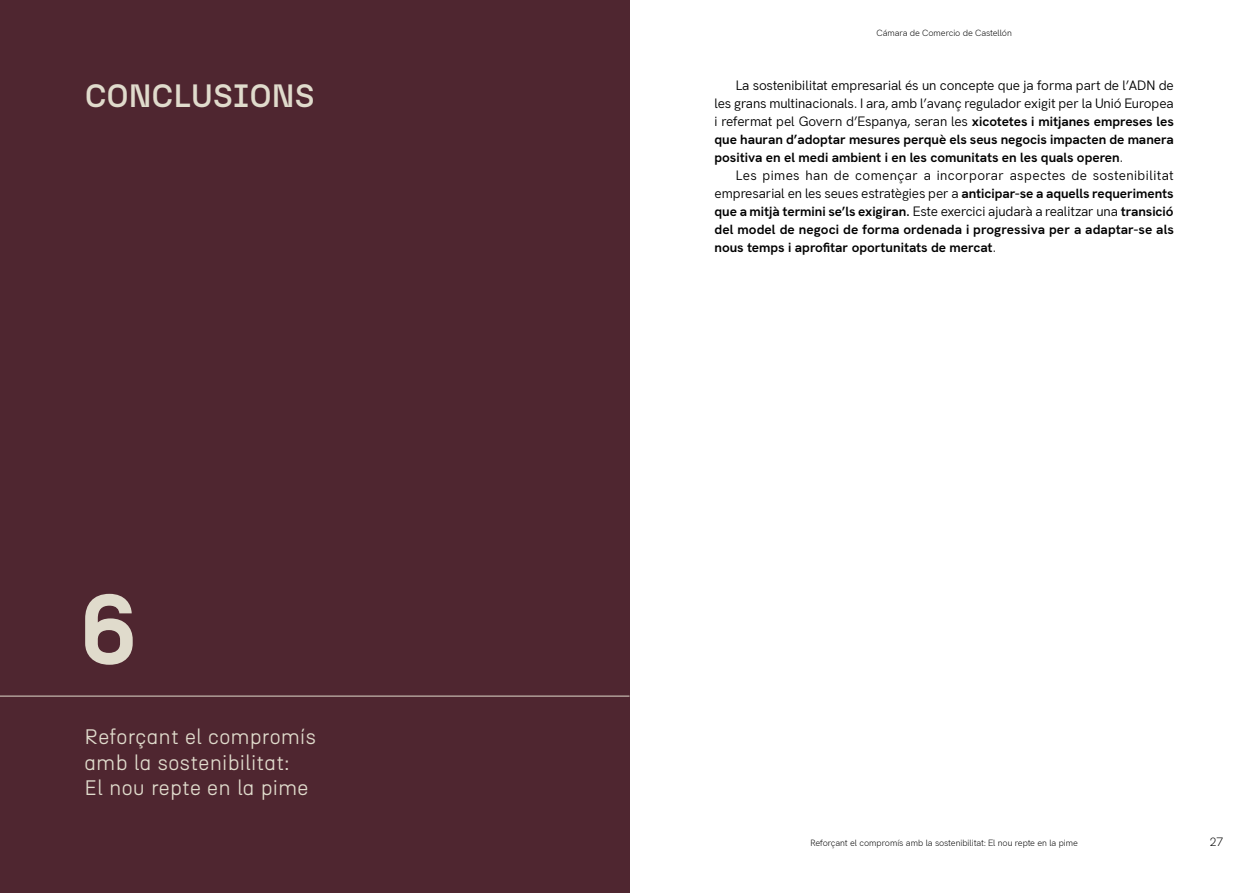
<style>
.page{position:relative;width:1259px;height:893px;background:#fff}
.page>*{position:absolute;margin:0;border:0;box-sizing:border-box;transform-origin:0 0}
.t1{font:700 98.85px "N27";color:#e0dbcc}
.t2{font:500 32.25px "N27";color:#e0dbcc}
.t3{font:300 21px/25.2px "N27";letter-spacing:.01em;color:#e0dbcc}
.t4{font:13.5px/18px "Hanken Grotesk";letter-spacing:-.01em;color:#000;text-align:justify}
.t5{font:700 13.5px/18px "Hanken Grotesk";color:#000;text-align:justify}
.t6{font:300 12px "Hanken Grotesk";color:#000}
.t7{font:300 9px "Hanken Grotesk";letter-spacing:-.01em;color:#000}
.s1{font-weight:700}
.s2{font-weight:400}
</style>
<div class="page">
<div style="left:0;top:0;width:629px;height:893px;background:#4f2630"></div>
<hr style="left:0;top:696px;width:629px;height:1px;background:#e0dbcc">
<h2 class="t2" style="left:85px;top:76px;width:231px">CONCLUSIONS</h2>
<h1 class="t1" style="left:79px;top:567px;width:61px">6</h1>
<h3 class="t3" style="left:84px;top:724px;width:233px">Reforçant el compromís amb la sostenibilitat:<br>El nou repte en la pime</h3>
<p class="t7" style="left:876px;top:26px;width:137px">Cámara de Comercio de Castellón</p>
<p class="t4" style="left:714px;top:75px;width:461px;text-indent:21px">La sostenibilitat empresarial és un concepte que ja forma part de l’ADN de les grans multinacionals. I ara, amb l’avanç regulador exigit per la Unió Europea i refermat pel Govern d’Espanya, seran les <span class="s1">xicotetes i mitjanes empreses les que hauran d’adoptar mesures perquè els seus negocis impacten de manera positiva en el medi ambient i en les comunitats en les quals operen</span>.</p>
<p class="t5" style="left:714px;top:165px;width:461px;text-indent:21px"><span class="s2">Les pimes han de començar a incorporar aspectes de sostenibilitat empresarial en les seues estratègies per a</span> anticipar-se a aquells requeriments que a mitjà termini se’ls exigiran. <span class="s2">Este exercici ajudarà a realitzar una</span> transició del model de negoci de forma ordenada i progressiva per a adaptar-se als nous temps i aprofitar oportunitats de mercat<span class="s2">.</span></p>
<p class="t7" style="left:810px;top:836px;width:269px">Reforçant el compromís amb la sostenibilitat: El nou repte en la pime</p>
<p class="t6" style="left:1209px;top:833px;width:15px">27</p>
</div>
